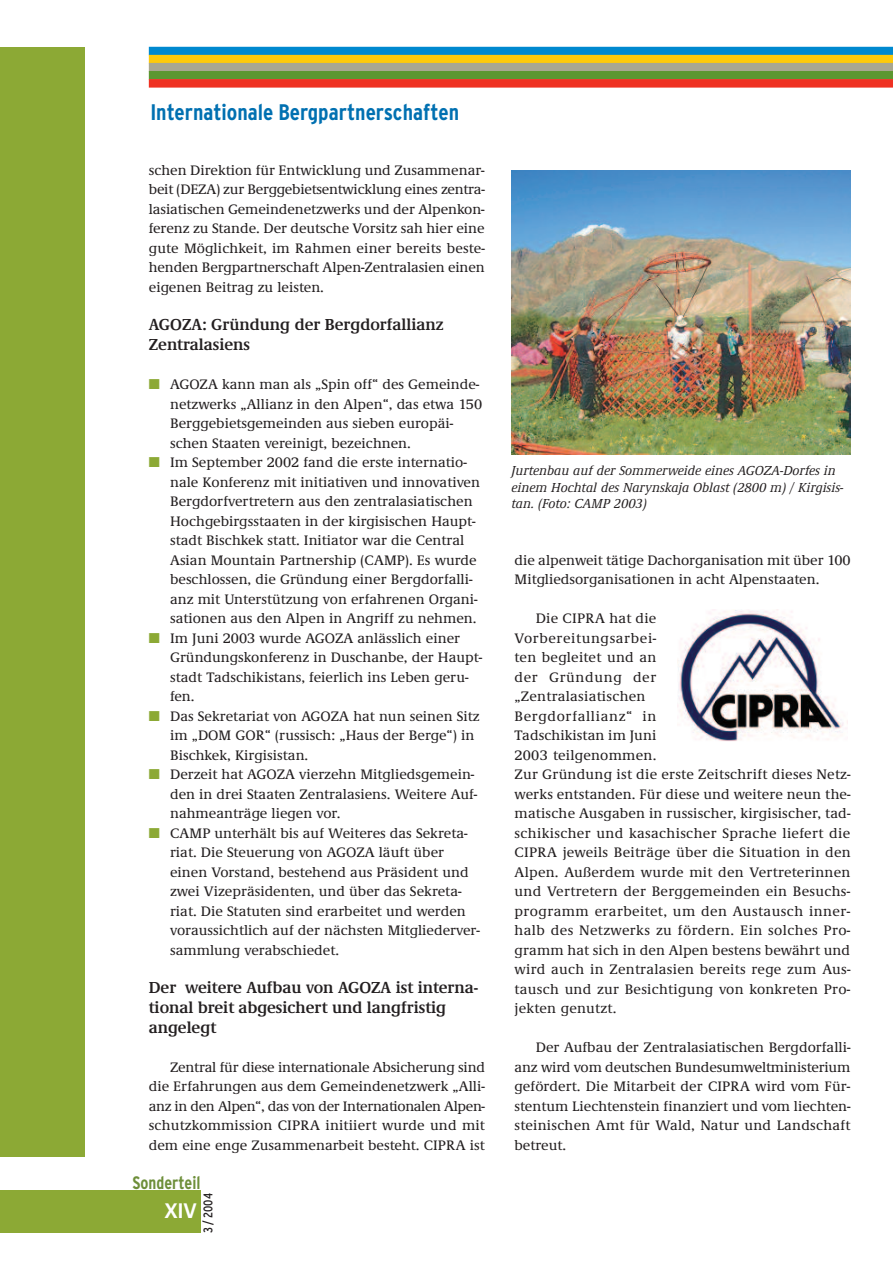
<style>
.page{position:relative;width:893px;height:1263px;background:#fff}
.page>*{position:absolute;margin:0;border:0;box-sizing:border-box;transform-origin:0 0}
.t1{font:700 condensed 22.5px "Interstate";color:#0070b1}
.t2{font:700 21px "Frutiger";color:#fff;scale:.95 1}
.t3{font:700 condensed 18px "Interstate";color:#6e8f3a;scale:.95 1}
.t4{font:600 16.5px/19.8px "Demos EF";color:#231f20;scale:.95 1}
.t5{font:500 14.25px/19.5px "Demos EF";color:#231f20}
.t6{font:italic 500 13.5px/16.2px "Demos EF";color:#231f20}
.t7{font:condensed 12.6px "Interstate";color:#231f20}
.s1{color:#8ca935}
</style>
<div class="page">
<div style="left:0;top:47px;width:85px;height:1110px;background:#8ca935"></div>
<div style="left:149px;top:47px;width:744px;height:8px;background:#0089cf"></div>
<div style="left:149px;top:55px;width:744px;height:8px;background:#feca0a"></div>
<div style="left:149px;top:63px;width:744px;height:8px;background:#a9a790"></div>
<div style="left:149px;top:71px;width:744px;height:9px;background:#5c9731"></div>
<div style="left:149px;top:79px;width:744px;height:9px;background:#ef3122"></div>
<div style="left:0;top:1190px;width:200px;height:43px;background:#8ca935"></div>
<img style="left:677px;top:610px;width:171px;height:131px">
<img style="left:511px;top:170px;width:339px;height:285px">
<h1 class="t1" style="left:150px;top:100px;width:310px">Internationale Bergpartnerschaften</h1>
<p class="t5" style="left:149px;top:160px;width:337px;text-align:justify">schen Direktion für Entwicklung und Zusammenar&shy;beit (DEZA) zur Berggebietsentwicklung eines zentra&shy;lasiatischen Gemeindenetzwerks und der Alpenkon&shy;ferenz zu Stande. Der deutsche Vorsitz sah hier eine gute Möglichkeit, im Rahmen einer bereits beste&shy;henden Bergpartnerschaft Alpen-Zentralasien einen eigenen Beitrag zu leisten.</p>
<p class="t4" style="left:149px;top:314px;width:312px">AGOZA: Gründung der Bergdorfallianz<br>Zentralasiens</p>
<p class="t5" style="left:170px;top:375px;width:314px;text-indent:-21px"><span class="s1">■</span> AGOZA kann man als „Spin off“ des Gemeinde&shy;netzwerks „Allianz in den Alpen“, das etwa 150<br>Berggebietsgemeinden aus sieben europäi&shy;schen Staaten vereinigt, bezeichnen.</p>
<p class="t5" style="left:170px;top:453px;width:311px;text-indent:-21px"><span class="s1">■</span> Im September 2002 fand die erste internatio&shy;nale Konferenz mit initiativen und innovativen Bergdorfvertretern aus den zentralasiatischen Hochgebirgsstaaten in der kirgisischen Haupt&shy;stadt Bischkek statt. Initiator war die Central Asian Mountain Partnership (CAMP). Es wurde beschlossen, die Gründung einer Bergdorfalli&shy;anz mit Unterstützung von erfahrenen Organi&shy;sationen aus den Alpen in Angriff zu nehmen.</p>
<p class="t5" style="left:170px;top:628px;width:314px;text-indent:-21px"><span class="s1">■</span> Im Juni 2003 wurde AGOZA anlässlich einer Gründungskonferenz in Duschanbe, der Haupt&shy;stadt Tadschikistans, feierlich ins Leben geru&shy;fen.</p>
<p class="t5" style="left:170px;top:706px;width:311px;text-indent:-21px"><span class="s1">■</span> Das Sekretariat von AGOZA hat nun seinen Sitz im „DOM GOR“ (russisch: „Haus der Berge“) in<br>Bischkek, Kirgisistan.</p>
<p class="t5" style="left:170px;top:765px;width:309px;text-indent:-21px"><span class="s1">■</span> Derzeit hat AGOZA vierzehn Mitgliedsgemein&shy;den in drei Staaten Zentralasiens. Weitere Auf&shy;nahmeanträge liegen vor.</p>
<p class="t5" style="left:170px;top:823px;width:311px;text-indent:-21px"><span class="s1">■</span> CAMP unterhält bis auf Weiteres das Sekreta&shy;riat. Die Steuerung von AGOZA läuft über einen Vorstand, bestehend aus Präsident und zwei Vizepräsidenten, und über das Sekreta&shy;riat. Die Statuten sind erarbeitet und werden voraussichtlich auf der nächsten Mitgliederver&shy;sammlung verabschiedet.</p>
<p class="t4" style="left:149px;top:977px;width:348px">Der weitere Aufbau von AGOZA ist interna&shy;tional breit abgesichert und langfristig angelegt</p>
<p class="t5" style="left:149px;top:1057px;width:338px;text-align:justify;text-indent:21px">Zentral für diese internationale Absicherung sind die Erfahrungen aus dem Gemeindenetzwerk „Alli&shy;anz in den Alpen“, das von der Internationalen Alpen&shy;schutzkommission CIPRA initiiert wurde und mit dem eine enge Zusammenarbeit besteht. CIPRA ist</p>
<p class="t3" style="left:133px;top:1173px;width:73px">Sonderteil</p>
<h2 class="t2" style="left:164px;top:1202px;width:35px">XIV</h2>
<p class="t7" style="left:201px;top:1233px;width:41px;rotate:-90deg">3 / 2004</p>
<p class="t6" style="left:511px;top:463px;width:333px">Jurtenbau auf der Sommerweide eines AGOZA-Dorfes in einem Hochtal des Narynskaja Oblast (2800 m) / Kirgisis&shy;tan. (Foto: CAMP 2003)</p>
<p class="t5" style="left:514px;top:550px;width:338px">die alpenweit tätige Dachorganisation mit über 100<br>Mitgliedsorganisationen in acht Alpenstaaten.</p>
<p class="t5" style="left:514px;top:609px;width:338px;text-indent:21px">Die CIPRA hat die<br>Vorbereitungsarbei-<br>ten begleitet und an<br>der Gründung der<br>„Zentralasiatischen<br>Bergdorfallianz“ in<br>Tadschikistan im Juni<br>2003 teilgenommen.<br>Zur Gründung ist die erste Zeitschrift dieses Netz&shy;werks entstanden. Für diese und weitere neun the&shy;matische Ausgaben in russischer, kirgisischer, tad&shy;schikischer und kasachischer Sprache liefert die CIPRA jeweils Beiträge über die Situation in den Alpen. Außerdem wurde mit den Vertreterinnen und Vertretern der Berggemeinden ein Besuchs&shy;programm erarbeitet, um den Austausch inner&shy;halb des Netzwerks zu fördern. Ein solches Pro&shy;gramm hat sich in den Alpen bestens bewährt und wird auch in Zentralasien bereits rege zum Aus&shy;tausch und zur Besichtigung von konkreten Pro&shy;jekten genutzt.</p>
<p class="t5" style="left:514px;top:1038px;width:338px;text-align:justify;text-indent:21px">Der Aufbau der Zentralasiatischen Bergdorfalli&shy;anz wird vom deutschen Bundesumweltministerium gefördert. Die Mitarbeit der CIPRA wird vom Für&shy;stentum Liechtenstein finanziert und vom liechten&shy;steinischen Amt für Wald, Natur und Landschaft betreut.</p>
</div>
